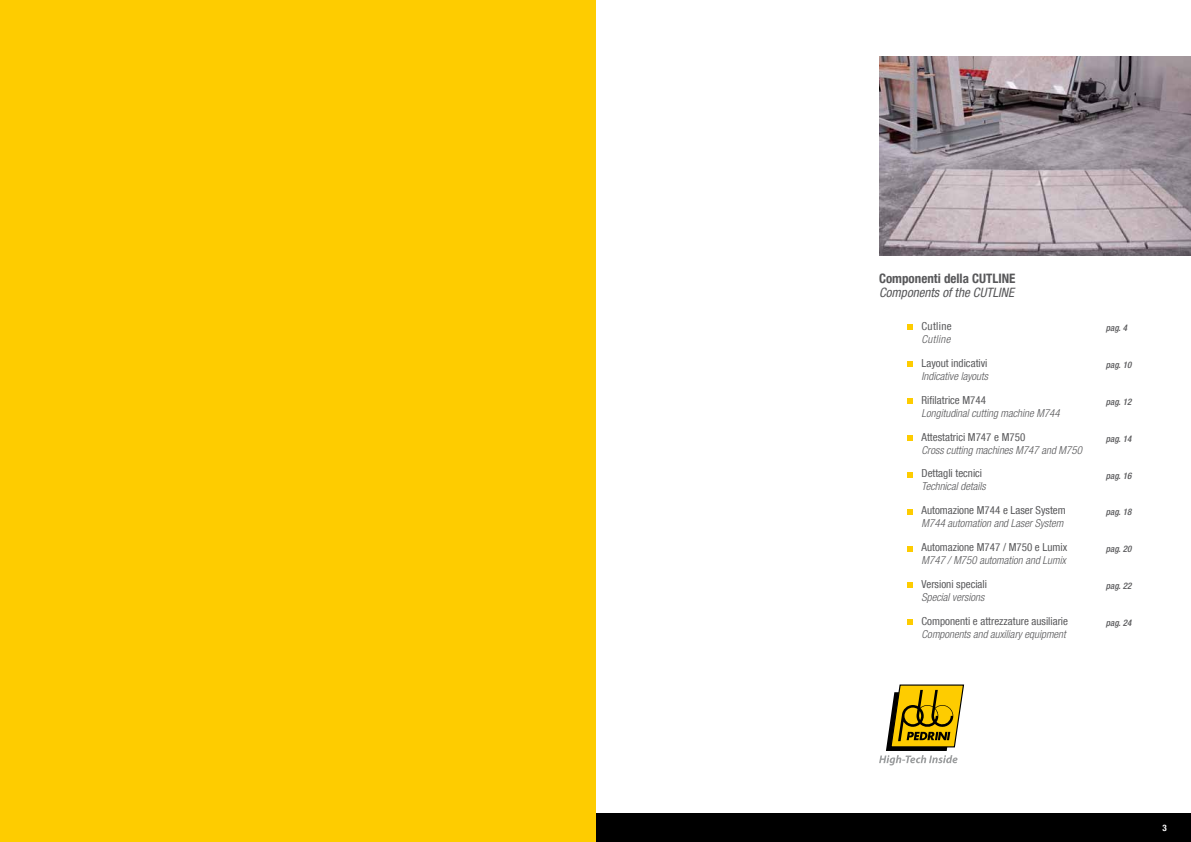
<style>
.page{position:relative;width:1191px;height:842px;background:#fff}
.page>*{position:absolute;margin:0;border:0;box-sizing:border-box;transform-origin:0 0}
.t1{font:700 condensed 13px "Helvetica Neue LT Com";color:#58585a}
.t2{font:italic condensed 13px "Helvetica Neue LT Com";color:#58585a}
.t3{font:italic 300 condensed 11px "Helvetica Neue LT Com";color:#58585a}
.t4{font:condensed 11px "Helvetica Neue LT Com";color:#58585a}
.t5{font:condensed 11px "Helvetica Neue LT Com";letter-spacing:.03em;color:#58585a}
.t6{font:italic 300 condensed 11px "Helvetica Neue LT Com";letter-spacing:.03em;color:#58585a}
.t7{font:italic 500 condensed 9px "Helvetica Neue LT Com";color:#58585a}
.t8{font:700 condensed 9px "Helvetica Neue LT Com";color:#fff}
</style>
<div class="page">
<div style="left:567px;top:814px;width:624px;height:28px;background:#000"></div>
<img style="left:879px;top:57px;width:312px;height:198px">
<div style="left:0;top:0;width:595px;height:842px;background:#fecc00"></div>
<svg style="left:879px;top:684px;width:85px;height:81px"></svg>
<svg style="left:907px;top:325px;width:6px;height:5px"></svg>
<svg style="left:907px;top:398px;width:6px;height:6px"></svg>
<svg style="left:907px;top:472px;width:6px;height:6px"></svg>
<svg style="left:907px;top:361px;width:6px;height:6px"></svg>
<svg style="left:907px;top:435px;width:6px;height:6px"></svg>
<svg style="left:907px;top:509px;width:6px;height:5px"></svg>
<svg style="left:907px;top:546px;width:6px;height:5px"></svg>
<svg style="left:907px;top:583px;width:6px;height:5px"></svg>
<svg style="left:907px;top:619px;width:6px;height:6px"></svg>
<p class="t1" style="left:879px;top:271px;width:138px">Componenti della CUTLINE</p>
<p class="t2" style="left:879px;top:285px;width:137px">Components of the CUTLINE</p>
<p class="t5" style="left:921px;top:320px;width:32px">Cutline</p>
<p class="t6" style="left:921px;top:333px;width:30px">Cutline</p>
<p class="t7" style="left:1106px;top:323px;width:23px">pag. 4</p>
<p class="t4" style="left:921px;top:357px;width:67px">Layout indicativi</p>
<p class="t3" style="left:921px;top:370px;width:68px">Indicative layouts</p>
<p class="t7" style="left:1106px;top:360px;width:27px">pag. 10</p>
<p class="t4" style="left:921px;top:393px;width:66px">Rifilatrice M744</p>
<p class="t3" style="left:921px;top:407px;width:140px">Longitudinal cutting machine M744</p>
<p class="t7" style="left:1106px;top:396px;width:27px">pag. 12</p>
<p class="t4" style="left:921px;top:430px;width:105px">Attestatrici M747 e M750</p>
<p class="t3" style="left:921px;top:443px;width:162px">Cross cutting machines M747 and M750</p>
<p class="t7" style="left:1106px;top:433px;width:27px">pag. 14</p>
<p class="t4" style="left:921px;top:467px;width:62px">Dettagli tecnici</p>
<p class="t3" style="left:921px;top:480px;width:66px">Technical details</p>
<p class="t7" style="left:1106px;top:470px;width:27px">pag. 16</p>
<p class="t4" style="left:921px;top:504px;width:146px">Automazione M744 e Laser System</p>
<p class="t3" style="left:921px;top:517px;width:143px">M744 automation and Laser System</p>
<p class="t7" style="left:1106px;top:507px;width:27px">pag. 18</p>
<p class="t4" style="left:921px;top:541px;width:147px">Automazione M747 / M750 e Lumix</p>
<p class="t3" style="left:921px;top:554px;width:146px">M747 / M750 automation and Lumix</p>
<p class="t7" style="left:1106px;top:544px;width:27px">pag. 20</p>
<p class="t4" style="left:921px;top:578px;width:67px">Versioni speciali</p>
<p class="t3" style="left:921px;top:591px;width:64px">Special versions</p>
<p class="t7" style="left:1106px;top:580px;width:27px">pag. 22</p>
<p class="t4" style="left:921px;top:614px;width:148px">Componenti e attrezzature ausiliarie</p>
<p class="t3" style="left:921px;top:628px;width:146px">Components and auxiliary equipment</p>
<p class="t7" style="left:1106px;top:617px;width:27px">pag. 24</p>
<p class="t8" style="left:1162px;top:822px;width:6px">3</p>
</div>
